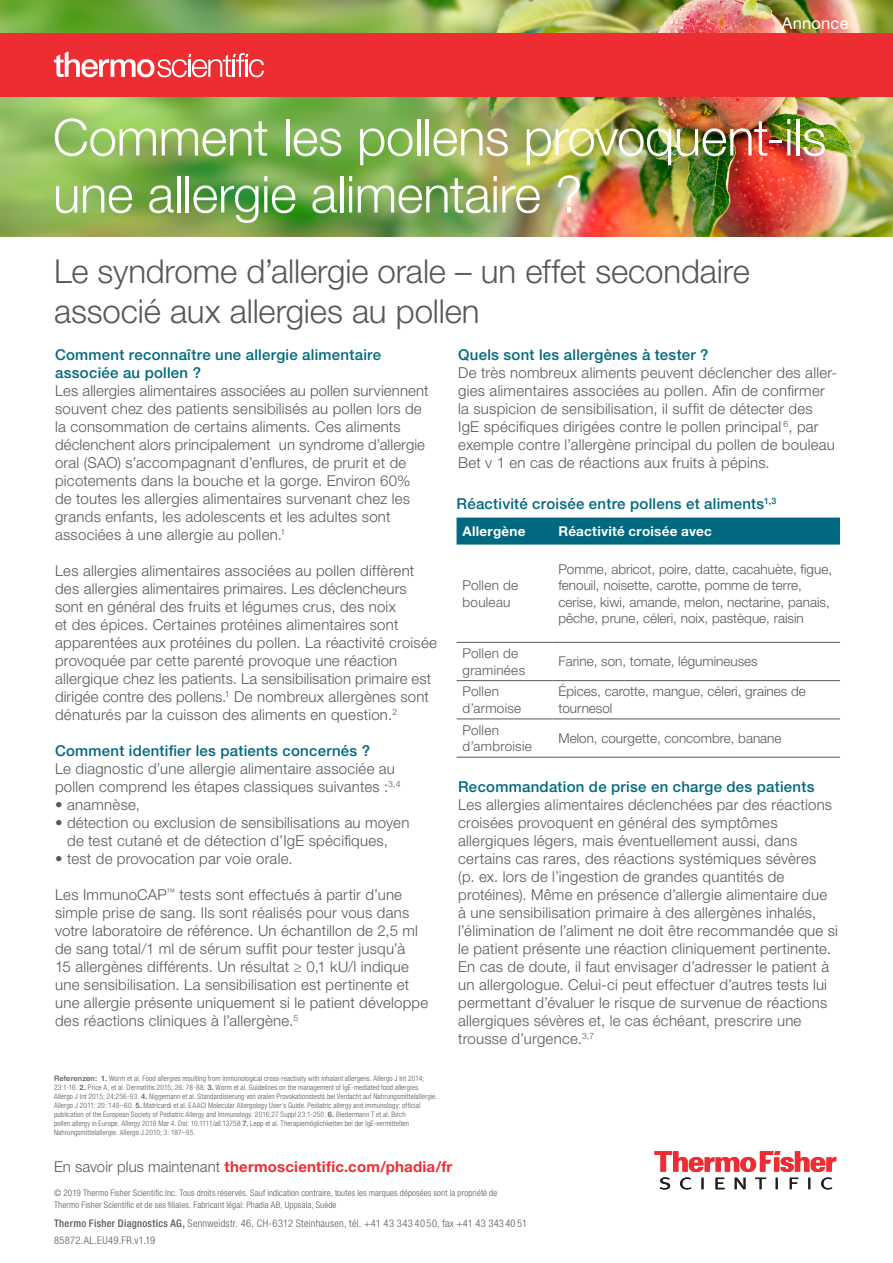
<style>
.page{position:relative;width:893px;height:1263px;background:#fff}
.page>*{position:absolute;margin:0;border:0;box-sizing:border-box;transform-origin:0 0}
.Headline{font:300 51px/57px "Helvetica Neue LT Std";letter-spacing:-.01em;color:#fff}
.Subhead_Main{font:300 33px/40.5px "Helvetica Neue LT Std";letter-spacing:-.005em;color:#57585a}
.Body_Copy{font:16.5px "Helvetica Neue LT Std";letter-spacing:.01em;color:#fff}
.Body_Copy-2{font:300 15px/18px "Helvetica Neue LT Std";letter-spacing:.015em;color:#57585a}
.Body_Copy-3{font:500 15px/18px "Helvetica Neue LT Std";letter-spacing:.015em;color:#00687f}
.CTA{font:700 15px "Helvetica Neue LT Std";letter-spacing:.015em;color:#ee2d33}
.Table_Title{font:500 15px "Helvetica Neue LT Std";letter-spacing:.015em;color:#00687f}
.Copy_Hervorh_11_13_5{font:300 13.5px/16.5px "Helvetica Neue LT Std";color:#57585a}
.Table_Text_-_Left{font:300 13.5px/16.5px "Helvetica Neue LT Std";letter-spacing:.02em;color:#57585a}
.Title_Row_-_Left{font:700 13.5px "Helvetica Neue LT Std";letter-spacing:.02em;color:#fff}
.Copyright___Tactic{font:300 condensed 10.5px "Helvetica Neue LT Std";letter-spacing:.02em;color:#57585a}
.Copyright___Tactic-2{font:300 condensed 10.5px "Helvetica Neue LT Std";letter-spacing:.04em;color:#57585a}
.Copyright___Tactic-3{font:300 condensed 9px/12px "Helvetica Neue LT Std";letter-spacing:.015em;color:#57585a}
.Body_Copy-4{font:300 condensed 7.5px/9px "Helvetica Neue LT Std";letter-spacing:.015em;color:#57585a}
.s1{font-weight:500;font-stretch:normal}
.s2{font-weight:300;color:#57585a}
.s3{font-weight:500}
</style>
<div class="page">
<img style="left:0;top:0;width:893px;height:236px">
<div style="left:0;top:33px;width:893px;height:63px;background:#ee2d33"></div>
<svg style="left:54px;top:51px;width:210px;height:26px"></svg>
<svg style="left:654px;top:1151px;width:182px;height:38px"></svg>
<div style="left:457px;top:518px;width:383px;height:26px;background:#00687f"></div>
<hr style="left:457px;top:680px;width:95px;height:1px;background:#57585a">
<hr style="left:552px;top:680px;width:288px;height:1px;background:#57585a">
<hr style="left:457px;top:719px;width:95px;height:1px;background:#57585a">
<hr style="left:552px;top:719px;width:288px;height:1px;background:#57585a">
<hr style="left:457px;top:757px;width:95px;height:1px;background:#57585a">
<hr style="left:552px;top:757px;width:288px;height:1px;background:#57585a">
<hr style="left:457px;top:642px;width:95px;height:1px;background:#57585a">
<hr style="left:552px;top:642px;width:288px;height:1px;background:#57585a">
<p class="Body_Copy" style="left:782px;top:13px;width:68px">Annonce</p>
<p class="Headline" style="left:53px;top:108px;width:775px">Comment les pollens provoquent-ils une allergie alimentaire ?</p>
<p class="Subhead_Main" style="left:54px;top:250px;width:697px">Le syndrome d’allergie orale – un effet secondaire associé aux allergies au pollen</p>
<p class="Body_Copy-3" style="left:55px;top:346px;width:328px">Comment reconnaître une allergie alimentaire associée au pollen ?</p>
<p class="Body_Copy-2" style="left:55px;top:381px;width:375px">Les allergies alimentaires associées au pollen surviennent souvent chez des patients sensibilisés au pollen lors de la consommation de certains aliments. Ces aliments déclenchent alors principalement un syndrome d’allergie oral (SAO) s’accompagnant d’enflures, de prurit et de picotements dans la bouche et la gorge. Environ 60% de toutes les allergies alimentaires survenant chez les grands enfants, les adolescents et les adultes sont associées à une allergie au pollen.<sup>1</sup></p>
<p class="Body_Copy-2" style="left:55px;top:561px;width:383px">Les allergies alimentaires associées au pollen diffèrent des allergies alimentaires primaires. Les déclencheurs sont en général des fruits et légumes crus, des noix<br>et des épices. Certaines protéines alimentaires sont apparentées aux protéines du pollen. La réactivité croisée provoquée par cette parenté provoque une réaction allergique chez les patients. La sensibilisation primaire est dirigée contre des pollens.<sup>1</sup> De nombreux allergènes sont dénaturés par la cuisson des aliments en question.<sup>2</sup></p>
<p class="Body_Copy-3" style="left:55px;top:742px;width:317px">Comment identifier les patients concernés ?</p>
<p class="Body_Copy-2" style="left:55px;top:759px;width:347px">Le diagnostic d’une allergie alimentaire associée au pollen comprend les étapes classiques suivantes :<sup>3,4</sup></p>
<p class="Body_Copy-2" style="left:55px;top:795px;width:86px">• anamnèse,</p>
<p class="Body_Copy-2" style="left:67px;top:813px;width:344px;text-indent:-12px">• détection ou exclusion de sensibilisations au moyen de test cutané et de détection d’IgE spécifiques,</p>
<p class="Body_Copy-2" style="left:55px;top:849px;width:239px">• test de provocation par voie orale.</p>
<p class="Body_Copy-2" style="left:55px;top:885px;width:375px">Les ImmunoCAP<sup>™</sup> tests sont effectués à partir d’une simple prise de sang. Ils sont réalisés pour vous dans votre laboratoire de référence. Un échantillon de 2,5 ml de sang total/1 ml de sérum suffit pour tester jusqu’à<br>15 allergènes différents. Un résultat ≥ 0,1 kU/l indique une sensibilisation. La sensibilisation est pertinente et une allergie présente uniquement si le patient développe des réactions cliniques à l’allergène.<sup>5</sup></p>
<p class="Body_Copy-4" style="left:54px;top:1073px;width:385px"><span class="s1">Referenzen: 1.</span> Worm et al. Food allergies resulting from immunological cross-reactivity with inhalant allergens. Allergo J Int 2014; 23:1-16. <span class="s1">2.</span> Price A, et al. Dermatitis 2015; 26: 78-88. <span class="s1">3.</span> Worm et al. Guidelines on the management of IgE-mediated food allergies.<br>Allergo J Int 2015; 24:256-93. <span class="s1">4.</span> Niggemann et al. Standardisierung von oralen Provokationstests bei Verdacht auf Nahrungsmittelallergie.<br>Allergo J 2011; 20: 149–60. <span class="s1">5.</span> Matricardi et al. EAACI Molecular Allergology User’s Guide. Pediatric allergy and immunology: official publication of the European Society of Pediatric Allergy and Immunology. 2016;27 Suppl 23:1-250. <span class="s1">6.</span> Biedermann T et al. Birch<br>pollen allergy in Europe. Allergy 2019 Mar 4. Doi: 10.1111/all.13758 <span class="s1">7.</span> Lepp et al. Therapiemöglichkeiten bei der IgE-vermittelten Nahrungsmittelallergie. Allergo J 2010; 3: 187–95.</p>
<p class="Body_Copy-3" style="left:458px;top:346px;width:252px">Quels sont les allergènes à tester ?</p>
<p class="Body_Copy-2" style="left:458px;top:363px;width:380px">De très nombreux aliments peuvent déclencher des aller&shy;gies alimentaires associées au pollen. Afin de confirmer la suspicion de sensibilisation, il suffit de détecter des IgE spécifiques dirigées contre le pollen principal <sup>6</sup>, par exemple contre l’allergène principal du pollen de bouleau Bet v 1 en cas de réactions aux fruits à pépins.</p>
<p class="Table_Title" style="left:457px;top:494px;width:321px">Réactivité croisée entre pollens et aliments<sup>1,3</sup></p>
<p class="Title_Row_-_Left" style="left:463px;top:523px;width:65px">Allergène</p>
<p class="Title_Row_-_Left" style="left:558px;top:523px;width:155px">Réactivité croisée avec</p>
<p class="Table_Text_-_Left" style="left:463px;top:577px;width:57px">Pollen de bouleau</p>
<p class="Copy_Hervorh_11_13_5" style="left:558px;top:560px;width:275px">Pomme, abricot, poire, datte, cacahuète, figue, fenouil, noisette, carotte, pomme de terre, cerise, kiwi, amande, melon, nectarine, panais, pêche, prune, céleri, noix, pastèque, raisin</p>
<p class="Table_Text_-_Left" style="left:463px;top:645px;width:64px">Pollen de graminées</p>
<p class="Copy_Hervorh_11_13_5" style="left:558px;top:653px;width:201px">Farine, son, tomate, légumineuses</p>
<p class="Table_Text_-_Left" style="left:463px;top:683px;width:60px">Pollen d’armoise</p>
<p class="Copy_Hervorh_11_13_5" style="left:558px;top:683px;width:249px">Épices, carotte, mangue, céleri, graines de tournesol</p>
<p class="Table_Text_-_Left" style="left:463px;top:721px;width:71px">Pollen d’ambroisie</p>
<p class="Copy_Hervorh_11_13_5" style="left:558px;top:729px;width:225px">Melon, courgette, concombre, banane</p>
<p class="Body_Copy-3" style="left:458px;top:778px;width:358px">Recommandation de prise en charge des patients</p>
<p class="Body_Copy-2" style="left:458px;top:795px;width:381px">Les allergies alimentaires déclenchées par des réactions croisées provoquent en général des symptômes allergiques légers, mais éventuellement aussi, dans certains cas rares, des réactions systémiques sévères<br>(p. ex. lors de l’ingestion de grandes quantités de protéines). Même en présence d’allergie alimentaire due à une sensibilisation primaire à des allergènes inhalés, l’élimination de l’aliment ne doit être recommandée que si le patient présente une réaction cliniquement pertinente.<br>En cas de doute, il faut envisager d’adresser le patient à un allergologue. Celui-ci peut effectuer d’autres tests lui permettant d’évaluer le risque de survenue de réactions allergiques sévères et, le cas échéant, prescrire une trousse d’urgence.<sup>3,7</sup></p>
<p class="CTA" style="left:54px;top:1157px;width:400px"><span class="s2">En savoir plus maintenant</span> thermoscientific.com/phadia/fr</p>
<p class="Copyright___Tactic-3" style="left:54px;top:1187px;width:445px">© 2019 Thermo Fisher Scientific Inc. Tous droits réservés. Sauf indication contraire, toutes les marques déposées sont la propriété de<br>Thermo Fisher Scientific et de ses filiales. Fabricant légal: Phadia AB, Uppsala, Suède</p>
<p class="Copyright___Tactic" style="left:54px;top:1217px;width:475px"><span class="s3">Thermo Fisher Diagnostics AG,</span> Sennweidstr. 46, CH-6312 Steinhausen, tél. +41 43 343 40 50, fax +41 43 343 40 51</p>
<p class="Copyright___Tactic-2" style="left:54px;top:1234px;width:103px">85872.AL.EU49.FR.v1.19</p>
</div>
